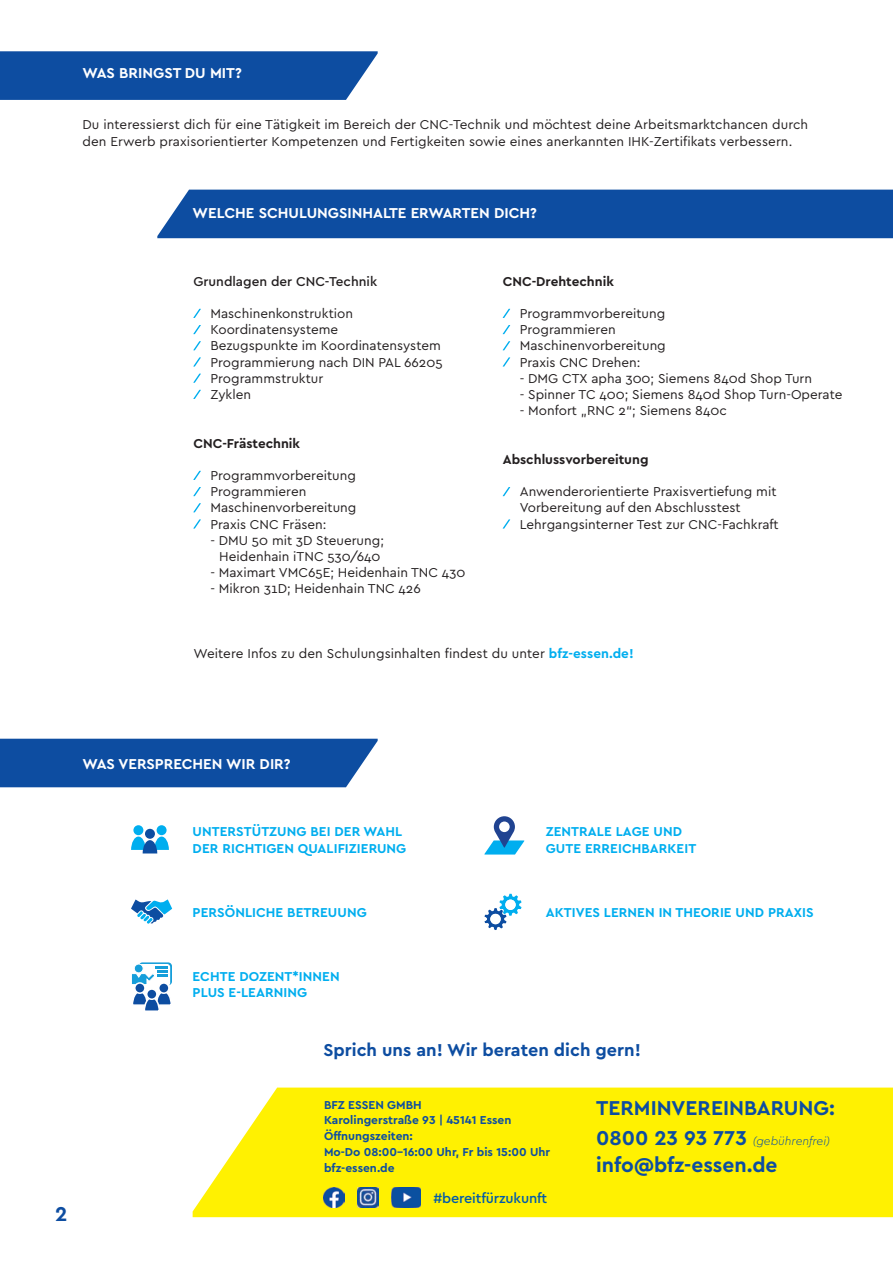
<style>
.page{position:relative;width:893px;height:1263px;background:#fff}
.page>*{position:absolute;margin:0;border:0;box-sizing:border-box;transform-origin:0 0}
.t1{font:700 21px "Cera Pro";color:#0d4da1}
.t2{font:700 18px "Cera Pro";color:#0d4da1}
.t3{font:700 15px "Cera Pro";color:#fff}
.t4{font:500 14.4px "Cera Pro";letter-spacing:-.01em;color:#015aaa}
.t5{font:13.5px/16.2px "Cera Pro";color:#231f20}
.t6{font:700 13.5px/16.2px "Cera Pro";letter-spacing:.005em;color:#00aeef}
.t7{font:700 13.5px "Cera Pro";color:#231f20}
.t8{font:500 13.5px "Cera Pro";color:#231f20}
.t9{font:700 12px/15.8px "Cera Pro";color:#0d4da1}
.t10{font:italic 300 12px "Cera Pro";color:#0d4da1}
.s1{font-weight:700;color:#00aeef}
.s2{font-weight:700;font-style:normal;font-size:21px}
</style>
<div class="page">
<div style="left:0;top:739px;width:378px;height:48px;background:#0d4da1"></div>
<div style="left:193px;top:1087px;width:700px;height:130px;background:#fff101"></div>
<svg style="left:193px;top:309px;width:8px;height:9px"></svg>
<svg style="left:193px;top:325px;width:8px;height:9px"></svg>
<svg style="left:193px;top:341px;width:8px;height:9px"></svg>
<svg style="left:193px;top:357px;width:8px;height:10px"></svg>
<svg style="left:193px;top:374px;width:8px;height:9px"></svg>
<svg style="left:193px;top:390px;width:8px;height:9px"></svg>
<svg style="left:193px;top:471px;width:8px;height:9px"></svg>
<svg style="left:193px;top:487px;width:8px;height:9px"></svg>
<svg style="left:193px;top:503px;width:8px;height:9px"></svg>
<svg style="left:193px;top:519px;width:8px;height:10px"></svg>
<svg style="left:0;top:51px;width:378px;height:49px;background:#1855a5"></svg>
<div style="left:157px;top:190px;width:736px;height:48px;background:#0d4da1"></div>
<div style="left:133px;top:825px;width:10px;height:10px;background:#00aeef;border-radius:50%"></div>
<div style="left:157px;top:825px;width:10px;height:10px;background:#00aeef;border-radius:50%"></div>
<svg style="left:131px;top:836px;width:38px;height:17px"></svg>
<div style="left:145px;top:829px;width:10px;height:10px;background:#0d4da1;border-radius:50%"></div>
<div style="left:139px;top:963px;width:32px;height:21px;background:#1da1db;border-radius:3px"></div>
<div style="left:139px;top:962px;width:33px;height:23px;border:1px solid #159eda;border-radius:3px"></div>
<svg style="left:137px;top:964px;width:33px;height:22px"></svg>
<svg style="left:131px;top:967px;width:41px;height:44px"></svg>
<div style="left:134px;top:964px;width:9px;height:9px;background:#159eda;border-radius:50%"></div>
<div style="left:134px;top:964px;width:9px;height:9px;border:1px solid #fff;border-radius:50%"></div>
<div style="left:135px;top:983px;width:10px;height:10px;background:#0d4da1;border-radius:50%"></div>
<div style="left:134px;top:982px;width:12px;height:12px;border:2px solid #fff;border-radius:50%"></div>
<svg style="left:131px;top:899px;width:41px;height:25px"></svg>
<svg style="left:484px;top:894px;width:37px;height:36px"></svg>
<div style="left:490px;top:914px;width:11px;height:10px;background:#fff;border-radius:50%"></div>
<div style="left:505px;top:899px;width:11px;height:11px;background:#fff;border-radius:50%"></div>
<svg style="left:484px;top:816px;width:40px;height:38px"></svg>
<img style="left:392px;top:1187px;width:29px;height:20px">
<img style="left:358px;top:1187px;width:20px;height:20px">
<img style="left:323px;top:1187px;width:21px;height:20px">
<svg style="left:503px;top:309px;width:7px;height:9px"></svg>
<svg style="left:503px;top:325px;width:7px;height:9px"></svg>
<svg style="left:503px;top:341px;width:7px;height:9px"></svg>
<svg style="left:503px;top:357px;width:7px;height:10px"></svg>
<svg style="left:503px;top:487px;width:7px;height:9px"></svg>
<svg style="left:503px;top:519px;width:7px;height:10px"></svg>
<p class="t3" style="left:82px;top:63px;width:161px">WAS BRINGST DU MIT?</p>
<p class="t5" style="left:82px;top:116px;width:727px">Du interessierst dich für eine Tätigkeit im Bereich der CNC-Technik und möchtest deine Arbeitsmarktchancen durch den Erwerb praxisorientierter Kompetenzen und Fertigkeiten sowie eines anerkannten IHK-Zertifikats verbessern.</p>
<p class="t3" style="left:193px;top:203px;width:346px">WELCHE SCHULUNGSINHALTE ERWARTEN DICH?</p>
<p class="t8" style="left:193px;top:272px;width:185px">Grundlagen der CNC-Technik</p>
<p class="t5" style="left:210px;top:305px;width:234px">Maschinenkonstruktion<br>Koordinatensysteme<br>Bezugspunkte im Koordinatensystem<br>Programmierung nach DIN PAL 66205<br>Programmstruktur<br>Zyklen</p>
<p class="t7" style="left:193px;top:434px;width:108px">CNC-Frästechnik</p>
<p class="t5" style="left:210px;top:467px;width:148px">Programmvorbereitung<br>Programmieren<br>Maschinenvorbereitung<br>Praxis CNC Fräsen:</p>
<p class="t5" style="left:210px;top:532px;width:175px;text-align:center">- DMU 50 mit 3D Steuerung;<br>Heidenhain iTNC 530/640</p>
<p class="t5" style="left:210px;top:564px;width:257px">- Maximart VMC65E; Heidenhain TNC 430</p>
<p class="t5" style="left:210px;top:580px;width:212px">- Mikron 31D; Heidenhain TNC 426</p>
<p class="t7" style="left:503px;top:272px;width:113px">CNC-Drehtechnik</p>
<p class="t5" style="left:520px;top:305px;width:148px">Programmvorbereitung<br>Programmieren<br>Maschinenvorbereitung<br>Praxis CNC Drehen:</p>
<p class="t5" style="left:520px;top:370px;width:294px">- DMG CTX apha 300; Siemens 840d Shop Turn</p>
<p class="t5" style="left:520px;top:386px;width:324px">- Spinner TC 400; Siemens 840d Shop Turn-Operate</p>
<p class="t5" style="left:520px;top:402px;width:209px">- Monfort „RNC 2“; Siemens 840c</p>
<p class="t7" style="left:503px;top:450px;width:147px">Abschlussvorbereitung</p>
<p class="t5" style="left:520px;top:483px;width:260px">Anwenderorientierte Praxisvertiefung mit<br>Vorbereitung auf den Abschlusstest<br>Lehrgangsinterner Test zur CNC-Fachkraft</p>
<p class="t5" style="left:193px;top:645px;width:442px">Weitere Infos zu den Schulungsinhalten findest du unter <span class="s1">bfz-essen.de!</span></p>
<p class="t3" style="left:82px;top:754px;width:210px">WAS VERSPRECHEN WIR DIR?</p>
<h1 class="t1" style="left:55px;top:1200px;width:14px">2</h1>
<p class="t6" style="left:193px;top:823px;width:215px">UNTERSTÜTZUNG BEI DER WAHL<br>DER RICHTIGEN QUALIFIZIERUNG</p>
<p class="t6" style="left:546px;top:823px;width:152px">ZENTRALE LAGE UND<br>GUTE ERREICHBARKEIT</p>
<p class="t6" style="left:193px;top:904px;width:176px">PERSÖNLICHE BETREUUNG</p>
<p class="t6" style="left:546px;top:904px;width:269px">AKTIVES LERNEN IN THEORIE UND PRAXIS</p>
<p class="t6" style="left:193px;top:968px;width:149px">ECHTE DOZENT*INNEN<br>PLUS E-LEARNING</p>
<h2 class="t2" style="left:323px;top:1038px;width:319px">Sprich uns an! Wir beraten dich gern!</h2>
<p class="t9" style="left:324px;top:1096px;width:228px">BFZ ESSEN GMBH<br>Karolingerstraße 93 | 45141 Essen<br>Öffnungszeiten:<br>Mo-Do 08:00–16:00 Uhr, Fr bis 15:00 Uhr bfz-essen.de</p>
<h1 class="t1" style="left:596px;top:1094px;width:240px">TERMINVEREINBARUNG:</h1>
<p class="t10" style="left:596px;top:1133px;width:235px"><span class="s2">0800 23 93 773</span> (gebührenfrei)</p>
<h1 class="t1" style="left:596px;top:1151px;width:183px">info@bfz-essen.de</h1>
<p class="t4" style="left:433px;top:1189px;width:115px">#bereitfürzukunft</p>
</div>
